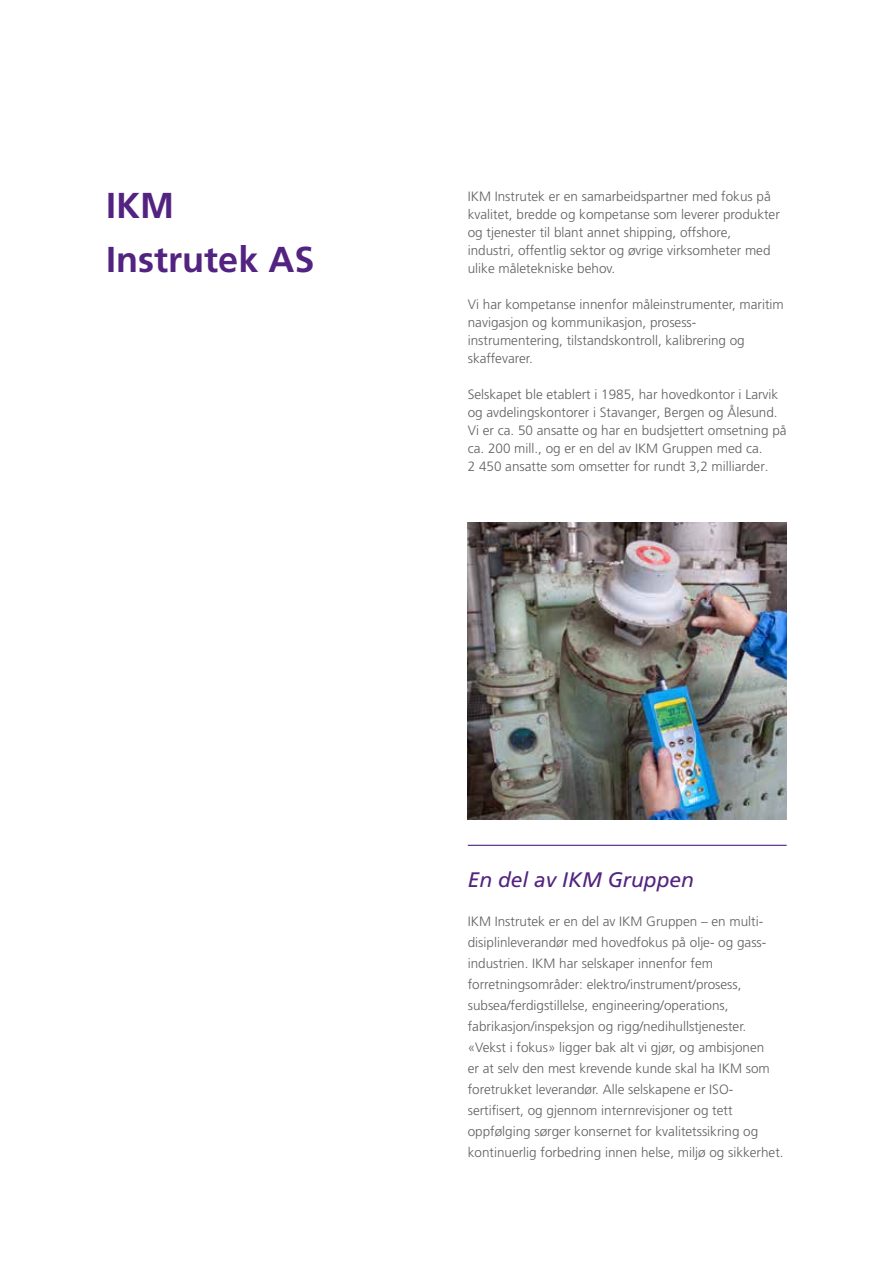
<style>
.page{position:relative;width:893px;height:1263px;background:#fff}
.page>*{position:absolute;margin:0;border:0;box-sizing:border-box;transform-origin:0 0}
.t1{font:700 36px/54px "Frutiger LT Std";color:#522380}
.t2{font:italic 21px "Frutiger LT Std";color:#522380}
.t3{font:300 13.5px/18px "Frutiger LT Std";color:#5f6062}
</style>
<div class="page">
<hr style="left:468px;top:845px;width:319px;height:1px;background:#522380">
<img style="left:468px;top:523px;width:319px;height:297px">
<h1 class="t1" style="left:106px;top:179px;width:210px">IKM<br>Instrutek AS</h1>
<p class="t3" style="left:468px;top:188px;width:314px">IKM Instrutek er en samarbeidspartner med fokus på kvalitet, bredde og kompetanse som leverer produkter og tjenester til blant annet shipping, offshore, industri, offentlig sektor og øvrige virksomheter med ulike måletekniske behov.</p>
<p class="t3" style="left:468px;top:296px;width:318px">Vi har kompetanse innenfor måleinstrumenter, maritim navigasjon og kommunikasjon, prosess&shy;instrumentering, tilstandskontroll, kalibrering og skaffevarer.</p>
<p class="t3" style="left:468px;top:386px;width:320px">Selskapet ble etablert i 1985, har hovedkontor i Larvik og avdelingskontorer i Stavanger, Bergen og Ålesund.<br>Vi er ca. 50 ansatte og har en budsjettert omsetning på ca. 200 mill., og er en del av IKM Gruppen med ca.<br>2 450 ansatte som omsetter for rundt 3,2 milliarder.</p>
<h2 class="t2" style="left:468px;top:867px;width:228px">En del av IKM Gruppen</h2>
<p class="t3" style="left:468px;top:911px;width:317px;line-height:21px">IKM Instrutek er en del av IKM Gruppen – en multi&shy;disiplinleverandør med hovedfokus på olje- og gass&shy;industrien. IKM har selskaper innenfor fem forretningsområder: elektro/instrument/prosess, subsea/ferdigstillelse, engineering/operations, fabrikasjon/inspeksjon og rigg/nedihullstjenester. «Vekst i fokus» ligger bak alt vi gjør, og ambisjonen<br>er at selv den mest krevende kunde skal ha IKM som foretrukket leverandør. Alle selskapene er ISO&shy;sertifisert, og gjennom internrevisjoner og tett oppfølging sørger konsernet for kvalitetssikring og kontinuerlig forbedring innen helse, miljø og sikkerhet.</p>
</div>
